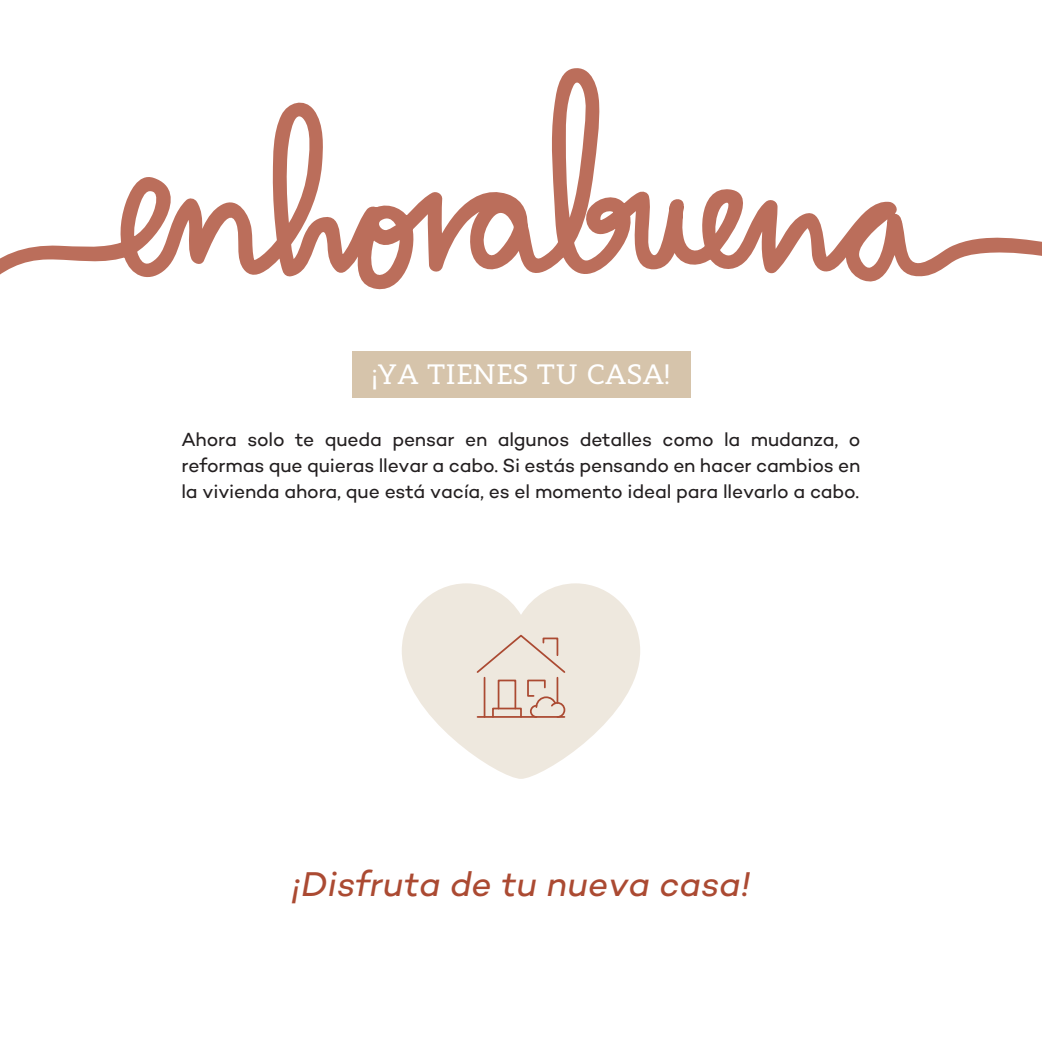
<style>
.page{position:relative;width:1042px;height:1042px;background:#fff}
.page>*{position:absolute;margin:0;border:0;box-sizing:border-box;transform-origin:0 0}
.t1{font:italic 35px "Campton";color:#ab4a32}
.t2{font:500 28px "Modum";color:#fff}
.t3{font:19.25px/26.2px "Campton";letter-spacing:-.01em;color:#231f20;text-align:justify}
</style>
<div class="page">
<div style="left:351px;top:351px;width:339px;height:47px;background:#d6c4ab"></div>
<svg style="left:0;top:68px;width:1042px;height:222px"></svg>
<svg style="left:402px;top:583px;width:238px;height:196px;fill:#eee8de"></svg>
<svg style="left:475px;top:633px;width:92px;height:85px;background:#e5d5c9"></svg>
<h2 class="t2" style="left:372px;top:352px;width:299px">¡YA TIENES TU CASA!</h2>
<p class="t3" style="left:181px;top:426px;width:680px">Ahora solo te queda pensar en algunos detalles como la mudanza, o reformas que quieras llevar a cabo. Si estás pensando en hacer cambios en la vivienda ahora, que está vacía, es el momento ideal para llevarlo a cabo.</p>
<h1 class="t1" style="left:292px;top:862px;width:460px">¡Disfruta de tu nueva casa!</h1>
</div>
